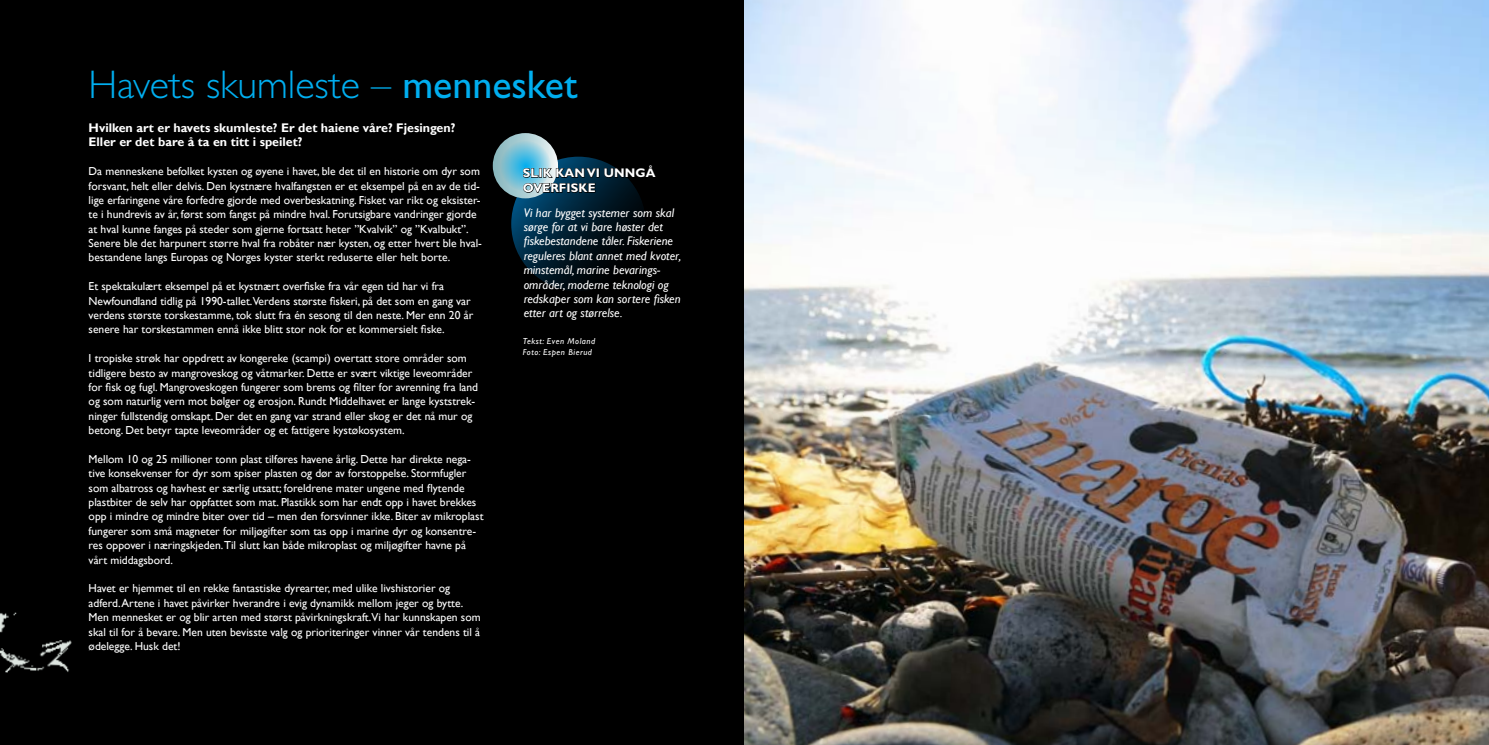
<style>
.page{position:relative;width:1489px;height:745px;background:#fff}
.page>*{position:absolute;margin:0;border:0;box-sizing:border-box;transform-origin:0 0}
.t1{font:300 40px "Gill Sans";color:#00aeef}
.t2{font:italic 12.5px/14.4px "Gill Sans";color:#fff}
.t3{font:700 12.5px/14.4px "Gill Sans";color:#fff}
.t4{font:700 12.5px/15px "Gill Sans";letter-spacing:.01em;color:#fff}
.t5{font:11.5px/14.4px "Gill Sans";color:#fff}
.t6{font:italic 8.75px/11.2px "Gill Sans";letter-spacing:.06em;color:#fff}
.s1{font-weight:400}
</style>
<div class="page">
<div style="left:0;top:0;width:745px;height:744px;background:#000"></div>
<svg style="left:511px;top:156px;width:134px;height:135px"></svg>
<svg style="left:493px;top:133px;width:65px;height:65px"></svg>
<svg style="left:500px;top:140px;width:51px;height:51px"></svg>
<svg style="left:523px;top:165px;width:115px;height:28px"></svg>
<img style="left:744px;top:0;width:744px;height:744px">
<img style="left:0;top:612px;width:72px;height:61px">
<h1 class="t1" style="left:88px;top:62px;width:490px">Havets skumleste – <span class="s1">mennesket</span></h1>
<p class="t3" style="left:89px;top:121px;width:368px">Hvilken art er havets skumleste? Er det haiene våre? Fjesingen?<br>Eller er det bare å ta en titt i speilet?</p>
<p class="t5" style="left:89px;top:164px;width:395px">Da menneskene befolket kysten og øyene i havet, ble det til en historie om dyr som forsvant, helt eller delvis. Den kystnære hvalfangsten er et eksempel på en av de tid&shy;lige erfaringene våre forfedre gjorde med overbeskatning. Fisket var rikt og eksister&shy;te i hundrevis av år, først som fangst på mindre hval. Forutsigbare vandringer gjorde at hval kunne fanges på steder som gjerne fortsatt heter ”Kvalvik” og ”Kvalbukt”.<br>Senere ble det harpunert større hval fra robåter nær kysten, og etter hvert ble hval&shy;bestandene langs Europas og Norges kyster sterkt reduserte eller helt borte.</p>
<p class="t5" style="left:89px;top:279px;width:386px">Et spektakulært eksempel på et kystnært overfiske fra vår egen tid har vi fra Newfoundland tidlig på 1990-tallet.Verdens største fiskeri, på det som en gang var verdens største torskestamme, tok slutt fra én sesong til den neste. Mer enn 20 år senere har torskestammen ennå ikke blitt stor nok for et kommersielt fiske.</p>
<p class="t5" style="left:89px;top:351px;width:391px">I tropiske strøk har oppdrett av kongereke (scampi) overtatt store områder som tidligere besto av mangroveskog og våtmarker. Dette er svært viktige leveområder for fisk og fugl. Mangroveskogen fungerer som brems og filter for avrenning fra land og som naturlig vern mot bølger og erosjon. Rundt Middelhavet er lange kyststrek&shy;ninger fullstendig omskapt. Der det en gang var strand eller skog er det nå mur og betong. Det betyr tapte leveområder og et fattigere kystøkosystem.</p>
<p class="t5" style="left:89px;top:452px;width:396px">Mellom 10 og 25 millioner tonn plast tilføres havene årlig. Dette har direkte nega&shy;tive konsekvenser for dyr som spiser plasten og dør av forstoppelse. Stormfugler som albatross og havhest er særlig utsatt; foreldrene mater ungene med flytende plastbiter de selv har oppfattet som mat. Plastikk som har endt opp i havet brekkes opp i mindre og mindre biter over tid – men den forsvinner ikke. Biter av mikroplast fungerer som små magneter for miljøgifter som tas opp i marine dyr og konsentre&shy;res oppover i næringskjeden.Til slutt kan både mikroplast og miljøgifter havne på vårt middagsbord.</p>
<p class="t5" style="left:89px;top:581px;width:393px">Havet er hjemmet til en rekke fantastiske dyrearter, med ulike livshistorier og adferd. Artene i havet påvirker hverandre i evig dynamikk mellom jeger og bytte.<br>Men mennesket er og blir arten med størst påvirkningskraft.Vi har kunnskapen som skal til for å bevare. Men uten bevisste valg og prioriteringer vinner vår tendens til å ødelegge. Husk det!</p>
<p class="t4" style="left:523px;top:165px;width:134px">SLIK KAN VI UNNGÅ<br>OVERFISKE</p>
<p class="t2" style="left:523px;top:205px;width:159px">Vi har bygget systemer som skal sørge for at vi bare høster det fiskebestandene tåler. Fiskeriene reguleres blant annet med kvoter, minstemål, marine bevarings&shy;områder, moderne teknologi og redskaper som kan sortere fisken etter art og størrelse.</p>
<p class="t6" style="left:523px;top:335px;width:74px">Tekst: Even Moland<br>Foto: Espen Bierud</p>
</div>
